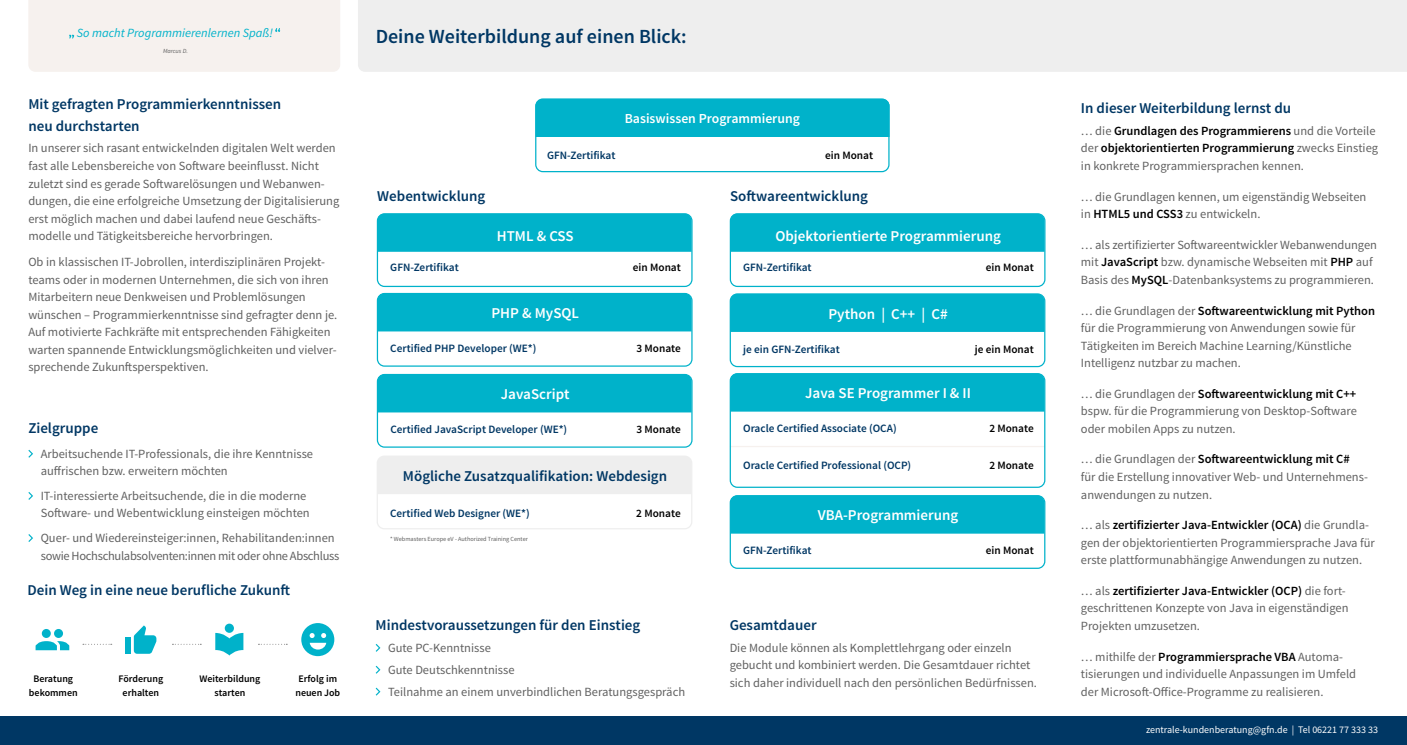
<style>
.page{position:relative;width:1407px;height:745px;background:#fff}
.page>*{position:absolute;margin:0;border:0;box-sizing:border-box;transform-origin:0 0}
.t1{font:600 20px "Source Sans Pro";color:#003764}
.t2{font:600 15px/21.9px "Source Sans Pro";color:#003764}
.t3{font:600 15px "Source Sans Pro";color:#fff}
.t4{font:600 13.75px "Source Sans Pro";color:#fff}
.t5{font:12.5px/17.5px "Source Sans Pro";color:#606060}
.t6{font:12.5px/17.5px "Source Sans Pro";letter-spacing:-.025em;color:#606060}
.t7{font:italic 12.5px "Source Sans Pro";color:#00b2ca}
.t8{font:600 11.25px "Source Sans Pro";color:#003764}
.t9{font:600 11.25px "Source Sans Pro";color:#000}
.t10{font:600 10px/13.1px "Source Sans Pro";color:#000;text-align:center}
.t11{font:10px "Source Sans Pro";color:#fff}
.t12{font:6.25px "Source Sans Pro";color:#606060}
.t13{font:italic 6.25px "Source Sans Pro";color:#606060}
.s1{font-weight:600;color:#000}
</style>
<div class="page">
<div style="left:0;top:716px;width:1407px;height:28px;background:#003764"></div>
<div style="left:358px;top:0;width:1049px;height:72px;background:#eee"></div>
<svg style="left:301px;top:623px;width:33px;height:32px"></svg>
<svg style="left:215px;top:632px;width:28px;height:23px"></svg>
<div style="left:225px;top:623px;width:9px;height:9px;background:#00b2ca;border-radius:50%"></div>
<div style="left:42px;top:628px;width:9px;height:9px;background:#00b2ca;border-radius:50%"></div>
<svg style="left:54px;top:628px;width:9px;height:9px"></svg>
<svg style="left:36px;top:641px;width:33px;height:8px"></svg>
<div style="left:125px;top:636px;width:6px;height:17px;background:#00b2ca"></div>
<svg style="left:134px;top:625px;width:22px;height:28px"></svg>
<div style="left:28px;top:0;width:312px;height:72px;background:#f6f1ee"></div>
<svg style="left:28px;top:449px;width:5px;height:8px"></svg>
<svg style="left:28px;top:492px;width:5px;height:7px"></svg>
<svg style="left:28px;top:534px;width:5px;height:7px"></svg>
<svg style="left:376px;top:644px;width:4px;height:7px"></svg>
<svg style="left:376px;top:665px;width:4px;height:8px"></svg>
<svg style="left:376px;top:687px;width:4px;height:8px"></svg>
<hr style="left:730px;top:445px;width:314px;height:2px;background:#f6f1ee">
<div style="left:379px;top:214px;width:312px;height:37px;background:#00b2ca"></div>
<div style="left:731px;top:214px;width:313px;height:37px;background:#00b2ca"></div>
<div style="left:377px;top:293px;width:314px;height:38px;background:#00b2ca"></div>
<div style="left:731px;top:294px;width:313px;height:38px;background:#00b2ca"></div>
<div style="left:379px;top:375px;width:311px;height:37px;background:#00b2ca"></div>
<div style="left:730px;top:496px;width:314px;height:37px;background:#00b2ca"></div>
<div style="left:730px;top:374px;width:314px;height:37px;background:#00b2ca"></div>
<div style="left:377px;top:213px;width:315px;height:74px;border:1px solid #00b2ca;border-radius:7px"></div>
<div style="left:730px;top:213px;width:315px;height:74px;border:1px solid #00b2ca;border-radius:7px"></div>
<div style="left:377px;top:293px;width:315px;height:73px;border:1px solid #00b2ca;border-radius:7px"></div>
<div style="left:730px;top:293px;width:315px;height:74px;border:1px solid #00b2ca;border-radius:7px"></div>
<div style="left:377px;top:373px;width:315px;height:74px;border:1px solid #00b2ca;border-radius:7px"></div>
<div style="left:730px;top:495px;width:315px;height:73px;border:1px solid #00b2ca;border-radius:7px"></div>
<div style="left:730px;top:373px;width:315px;height:114px;border:1px solid #00b2ca;border-radius:7px"></div>
<div style="left:537px;top:99px;width:352px;height:38px;background:#00b2ca"></div>
<div style="left:535px;top:98px;width:354px;height:74px;border:1px solid #00b2ca;border-radius:7px"></div>
<div style="left:379px;top:457px;width:311px;height:37px;background:#eee"></div>
<div style="left:377px;top:455px;width:315px;height:74px;border:1px solid #eee;border-radius:7px"></div>
<p class="t7" style="left:77px;top:25px;width:197px">So macht Programmierenlernen Spaß!</p>
<p class="t13" style="left:163px;top:47px;width:26px">Marcus D.</p>
<p class="t2" style="left:28px;top:93px;width:254px">Mit gefragten Programmierkenntnissen neu durchstarten</p>
<p class="t5" style="left:28px;top:140px;width:313px">In unserer sich rasant entwickelnden digitalen Welt werden fast alle Lebensbereiche von Software beeinflusst. Nicht zuletzt sind es gerade Softwarelösungen und Webanwen&shy;dungen, die eine erfolgreiche Umsetzung der Digitalisierung erst möglich machen und dabei laufend neue Geschäfts&shy;modelle und Tätigkeitsbereiche hervorbringen.</p>
<p class="t5" style="left:28px;top:253px;width:311px">Ob in klassischen IT-Jobrollen, interdisziplinären Projekt&shy;teams oder in modernen Unternehmen, die sich von ihren Mitarbeitern neue Denkweisen und Problemlösungen wünschen – Programmierkenntnisse sind gefragter denn je.<br>Auf motivierte Fachkräfte mit entsprechenden Fähigkeiten warten spannende Entwicklungsmöglichkeiten und vielver&shy;sprechende Zukunftsperspektiven.</p>
<p class="t2" style="left:28px;top:417px;width:71px">Zielgruppe</p>
<p class="t5" style="left:41px;top:445px;width:274px">Arbeitsuchende IT-Professionals, die ihre Kenntnisse auffrischen bzw. erweitern möchten</p>
<p class="t5" style="left:41px;top:487px;width:270px">IT-interessierte Arbeitsuchende, die in die moderne<br>Software- und Webentwicklung einsteigen möchten</p>
<p class="t6" style="left:41px;top:529px;width:300px">Quer- und Wiedereinsteiger:innen, Rehabilitanden:innen sowie Hochschulabsolventen:innen mit oder ohne Abschluss</p>
<p class="t2" style="left:28px;top:579px;width:264px">Dein Weg in eine neue berufliche Zukunft</p>
<p class="t10" style="left:29px;top:672px;width:50px">Beratung bekommen</p>
<p class="t10" style="left:118px;top:672px;width:46px">Förderung erhalten</p>
<p class="t10" style="left:199px;top:672px;width:62px">Weiterbildung starten</p>
<p class="t10" style="left:295px;top:672px;width:46px">Erfolg im neuen Job</p>
<h1 class="t1" style="left:376px;top:24px;width:313px">Deine Weiterbildung auf einen Blick:</h1>
<p class="t4" style="left:625px;top:109px;width:177px">Basiswissen Programmierung</p>
<p class="t8" style="left:547px;top:148px;width:70px">GFN-Zertifikat</p>
<p class="t9" style="left:825px;top:148px;width:50px">ein Monat</p>
<p class="t2" style="left:377px;top:186px;width:109px">Webentwicklung</p>
<p class="t2" style="left:730px;top:186px;width:139px">Softwareentwicklung</p>
<p class="t3" style="left:497px;top:227px;width:78px">HTML &amp; CSS</p>
<p class="t3" style="left:775px;top:227px;width:227px">Objektorientierte Programmierung</p>
<p class="t8" style="left:390px;top:260px;width:70px">GFN-Zertifikat</p>
<p class="t9" style="left:633px;top:260px;width:50px">ein Monat</p>
<p class="t8" style="left:743px;top:260px;width:70px">GFN-Zertifikat</p>
<p class="t9" style="left:986px;top:260px;width:50px">ein Monat</p>
<p class="t3" style="left:491px;top:303px;width:89px">PHP &amp; MySQL</p>
<p class="t3" style="left:828px;top:304px;width:121px">Python | C++ | C#</p>
<p class="t8" style="left:390px;top:341px;width:148px">Certified PHP Developer (WE*)</p>
<p class="t9" style="left:636px;top:341px;width:46px">3 Monate</p>
<p class="t8" style="left:743px;top:341px;width:98px">je ein GFN-Zertifikat</p>
<p class="t9" style="left:975px;top:341px;width:60px">je ein Monat</p>
<p class="t3" style="left:501px;top:384px;width:70px">JavaScript</p>
<p class="t8" style="left:390px;top:422px;width:178px">Certified JavaScript Developer (WE*)</p>
<p class="t9" style="left:636px;top:422px;width:46px">3 Monate</p>
<p class="t2" style="left:403px;top:465px;width:266px">Mögliche Zusatzqualifikation: Webdesign</p>
<p class="t8" style="left:390px;top:505px;width:141px">Certified Web Designer (WE*)</p>
<p class="t9" style="left:636px;top:505px;width:46px">2 Monate</p>
<p class="t12" style="left:390px;top:534px;width:139px">* Webmasters Europe eV - Authorized Training Center</p>
<p class="t2" style="left:376px;top:614px;width:266px">Mindestvoraussetzungen für den Einstieg</p>
<p class="t5" style="left:388px;top:636px;width:299px;line-height:21.9px">Gute PC-Kenntnisse<br>Gute Deutschkenntnisse<br>Teilnahme an einem unverbindlichen Beratungsgespräch</p>
<p class="t3" style="left:805px;top:383px;width:167px">Java SE Programmer I &amp; II</p>
<p class="t8" style="left:743px;top:421px;width:155px">Oracle Certified Associate (OCA)</p>
<p class="t9" style="left:989px;top:421px;width:46px">2 Monate</p>
<p class="t8" style="left:743px;top:458px;width:170px">Oracle Certified Professional (OCP)</p>
<p class="t9" style="left:989px;top:458px;width:46px">2 Monate</p>
<p class="t3" style="left:818px;top:505px;width:142px">VBA-Programmierung</p>
<p class="t8" style="left:743px;top:543px;width:70px">GFN-Zertifikat</p>
<p class="t9" style="left:986px;top:543px;width:50px">ein Monat</p>
<p class="t2" style="left:730px;top:614px;width:89px">Gesamtdauer</p>
<p class="t5" style="left:730px;top:638px;width:309px">Die Module können als Komplettlehrgang oder einzeln gebucht und kombiniert werden. Die Gesamtdauer richtet sich daher individuell nach den persönlichen Bedürfnissen.</p>
<p class="t2" style="left:1081px;top:97px;width:212px">In dieser Weiterbildung lernst du</p>
<p class="t5" style="left:1081px;top:122px;width:299px">… die <span class="s1">Grundlagen des Programmierens</span> und die Vorteile der <span class="s1">objektorientierten Programmierung</span> zwecks Einstieg in konkrete Programmiersprachen kennen.</p>
<p class="t5" style="left:1081px;top:188px;width:287px">… die Grundlagen kennen, um eigenständig Webseiten in <span class="s1">HTML5 und CSS3</span> zu entwickeln.</p>
<p class="t5" style="left:1081px;top:236px;width:298px">… als zertifizierter Softwareentwickler Webanwendungen mit <span class="s1">JavaScript</span> bzw. dynamische Webseiten mit <span class="s1">PHP</span> auf<br>Basis des <span class="s1">MySQL</span>-Datenbanksystems zu programmieren.</p>
<p class="t5" style="left:1081px;top:301px;width:296px">… die Grundlagen der <span class="s1">Softwareentwicklung mit Python </span>für die Programmierung von Anwendungen sowie für Tätigkeiten im Bereich Machine Learning/Künstliche Intelligenz nutzbar zu machen.</p>
<p class="t5" style="left:1081px;top:385px;width:277px;text-align:justify">… die Grundlagen der <span class="s1">Softwareentwicklung mit C++ </span>bspw. für die Programmierung von Desktop-Software oder mobilen Apps zu nutzen.</p>
<p class="t5" style="left:1081px;top:450px;width:289px">… die Grundlagen der <span class="s1">Softwareentwicklung mit C#<br></span>für die Erstellung innovativer Web- und Unternehmens&shy;anwendungen zu nutzen.</p>
<p class="t5" style="left:1081px;top:516px;width:295px">… als <span class="s1">zertifizierter Java-Entwickler (OCA)</span> die Grundla&shy;gen der objektorientierten Programmiersprache Java für erste plattformunabhängige Anwendungen zu nutzen.</p>
<p class="t5" style="left:1081px;top:581px;width:269px">… als <span class="s1">zertifizierter Java-Entwickler (OCP)</span> die fort&shy;geschrittenen Konzepte von Java in eigenständigen<br>Projekten umzusetzen.</p>
<p class="t5" style="left:1081px;top:647px;width:277px">… mithilfe der <span class="s1">Programmiersprache VBA</span> Automa&shy;tisierungen und individuelle Anpassungen im Umfeld der Microsoft-Office-Programme zu realisieren.</p>
<p class="t11" style="left:1146px;top:722px;width:233px">zentrale-kundenberatung@gfn.de | Tel 06221 77 333 33</p>
</div>
